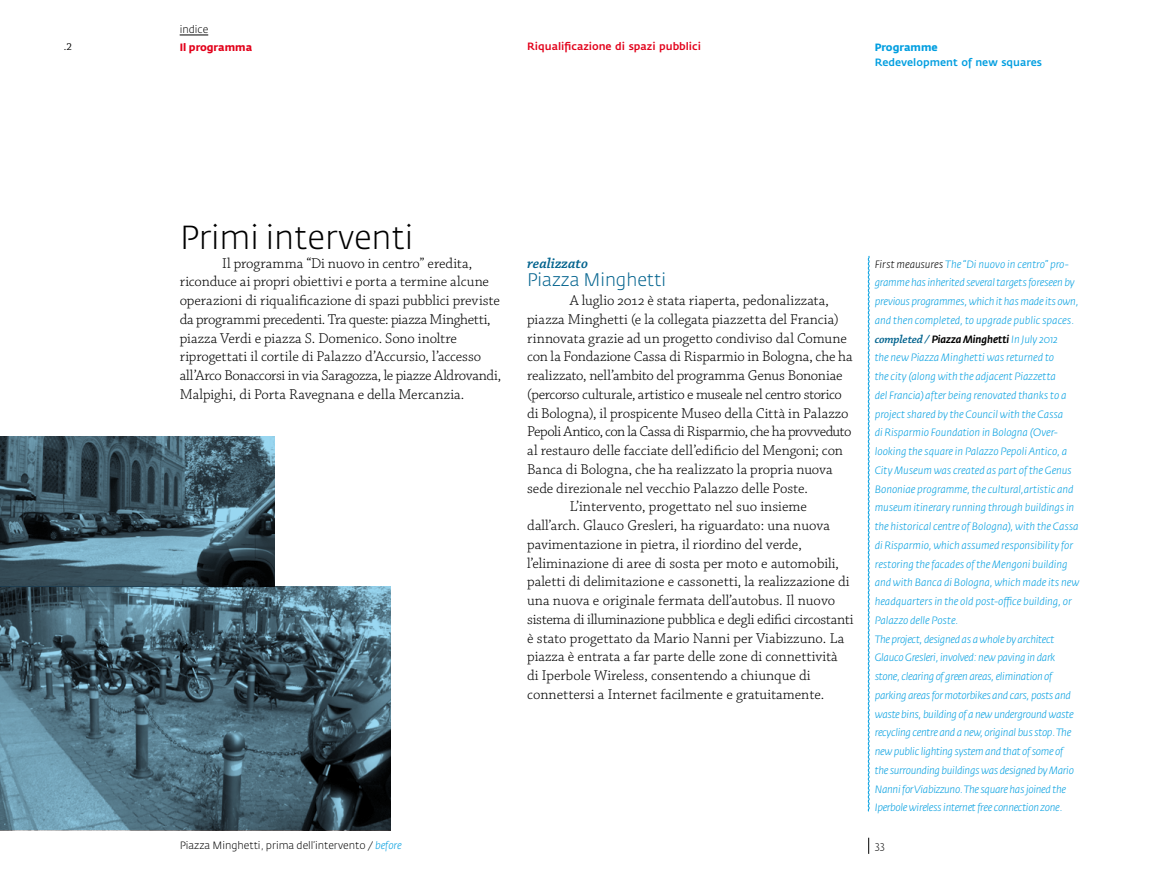
<style>
.page{position:relative;width:1149px;height:893px;background:#fff}
.page>*{position:absolute;margin:0;border:0;box-sizing:border-box;transform-origin:0 0}
.t1{font:300 33px "Fedra Sans";color:#000}
.t2{font:300 18px "Fedra Sans";color:#00628d}
.t3{font:300 15px/18.8px "Chaparral Pro";color:#000}
.t4{font:300 15px "Chaparral Pro";letter-spacing:-.02em;color:#000}
.t5{font:300 15px "Chaparral Pro";letter-spacing:-.025em;color:#000}
.t6{font:300 15px "Chaparral Pro";letter-spacing:-.03em;color:#000}
.t7{font:italic 600 15px "Chaparral Pro";color:#00628d}
.t8{font:italic 300 10.5px/18.8px "Fedra Sans";letter-spacing:-.015em;color:#009ee0}
.t9{font:300 10.5px "Fedra Sans";color:#000}
.t10{font:500 10.5px "Fedra Sans";color:#e2001a}
.t11{font:500 10.5px "Fedra Sans";color:#009ee0}
.t12{font:700 10.5px "Fedra Sans";color:#e2001a}
.t13{font:700 10.5px "Fedra Sans";color:#009ee0}
.t14{font:10.5px "Chaparral Pro";color:#000}
.s1{font-style:italic;color:#009ee0}
.s2{color:#000}
.s3{font-family:"Chaparral Pro";font-weight:600;font-size:12px;color:#00628d}
.s4{font-weight:500;color:#000}
</style>
<div class="page">
<svg style="left:180px;top:35px;width:28px;height:1px"></svg>
<svg style="left:867px;top:256px;width:2px;height:556px"></svg>
<svg style="left:868px;top:838px;width:1px;height:16px"></svg>
<svg style="left:0;top:586px;width:390px;height:244px;background:#496775"></svg>
<svg style="left:0;top:436px;width:274px;height:150px;background:#415c69"></svg>
<p class="t14" style="left:64px;top:41px;width:10px">.2</p>
<p class="t9" style="left:180px;top:24px;width:30px">indice</p>
<p class="t12" style="left:180px;top:41px;width:74px">Il programma</p>
<p class="t10" style="left:527px;top:41px;width:175px">Riqualificazione di spazi pubblici</p>
<p class="t13" style="left:874px;top:41px;width:65px">Programme</p>
<p class="t11" style="left:874px;top:56px;width:169px">Redevelopment of new squares</p>
<h1 class="t1" style="left:180px;top:220px;width:235px">Primi interventi</h1>
<p class="t3" style="left:180px;top:254px;width:323px;text-indent:43px">Il programma “Di nuovo in centro” eredita, riconduce ai propri obiettivi e porta a termine alcune operazioni di riqualificazione di spazi pubblici previste da programmi precedenti. Tra queste: piazza Minghetti, piazza Verdi e piazza S. Domenico. Sono inoltre riprogettati il cortile di Palazzo d’Accursio, l’accesso all’Arco Bonaccorsi in via Saragozza, le piazze Aldrovandi, Malpighi, di Porta Ravegnana e della Mercanzia.</p>
<p class="t9" style="left:180px;top:840px;width:223px">Piazza Minghetti, prima dell’intervento / <span class="s1">before</span></p>
<p class="t7" style="left:527px;top:254px;width:62px">realizzato</p>
<p class="t2" style="left:527px;top:270px;width:140px">Piazza Minghetti</p>
<p class="t3" style="left:569px;top:292px;width:261px">A luglio 2012 è stata riaperta, pedonalizzata,</p>
<p class="t3" style="left:527px;top:310px;width:313px">piazza Minghetti (e la collegata piazzetta del Francia)</p>
<p class="t3" style="left:527px;top:329px;width:321px">rinnovata grazie ad un progetto condiviso dal Comune</p>
<p class="t3" style="left:527px;top:348px;width:327px">con la Fondazione Cassa di Risparmio in Bologna, che ha</p>
<p class="t3" style="left:527px;top:367px;width:317px">realizzato, nell’ambito del programma Genus Bononiae</p>
<p class="t5" style="left:527px;top:386px;width:316px">(percorso culturale, artistico e museale nel centro storico</p>
<p class="t3" style="left:527px;top:404px;width:323px">di Bologna), il prospicente Museo della Città in Palazzo</p>
<p class="t6" style="left:527px;top:423px;width:325px">Pepoli Antico, con la Cassa di Risparmio, che ha provveduto</p>
<p class="t3" style="left:527px;top:442px;width:317px">al restauro delle facciate dell’edificio del Mengoni; con</p>
<p class="t3" style="left:527px;top:460px;width:307px">Banca di Bologna, che ha realizzato la propria nuova</p>
<p class="t3" style="left:527px;top:479px;width:282px">sede direzionale nel vecchio Palazzo delle Poste.</p>
<p class="t3" style="left:569px;top:498px;width:238px">L’intervento, progettato nel suo insieme</p>
<p class="t3" style="left:527px;top:517px;width:304px">dall’arch. Glauco Gresleri, ha riguardato: una nuova</p>
<p class="t3" style="left:527px;top:535px;width:276px">pavimentazione in pietra, il riordino del verde,</p>
<p class="t3" style="left:527px;top:554px;width:313px">l’eliminazione di aree di sosta per moto e automobili,</p>
<p class="t3" style="left:527px;top:573px;width:324px">paletti di delimitazione e cassonetti, la realizzazione di</p>
<p class="t3" style="left:527px;top:592px;width:309px">una nuova e originale fermata dell’autobus. Il nuovo</p>
<p class="t4" style="left:527px;top:611px;width:327px">sistema di illuminazione pubblica e degli edifici circostanti</p>
<p class="t3" style="left:527px;top:629px;width:318px">è stato progettato da Mario Nanni per Viabizzuno. La</p>
<p class="t3" style="left:527px;top:648px;width:312px">piazza è entrata a far parte delle zone di connettività</p>
<p class="t3" style="left:527px;top:667px;width:285px">di Iperbole Wireless, consentendo a chiunque di</p>
<p class="t3" style="left:527px;top:685px;width:298px">connettersi a Internet facilmente e gratuitamente.</p>
<p class="t8" style="left:874px;top:255px;width:206px"><span class="s2">First meausures</span> The “Di nuovo in centro” pro&shy;gramme has inherited several targets foreseen by previous programmes, which it has made its own, and then completed, to upgrade public spaces. <span class="s3">completed /</span> <span class="s4">Piazza Minghetti</span> In July 2012<br>the new Piazza Minghetti was returned to<br>the city (along with the adjacent Piazzetta<br>del Francia) after being renovated thanks to a project shared by the Council with the Cassa<br>di Risparmio Foundation in Bologna (Over&shy;looking the square in Palazzo Pepoli Antico, a City Museum was created as part of the Genus Bononiae programme, the cultural,artistic and museum itinerary running through buildings in the historical centre of Bologna), with the Cassa di Risparmio, which assumed responsibility for restoring the facades of the Mengoni building and with Banca di Bologna, which made its new headquarters in the old post-office building, or Palazzo delle Poste.<br>The project, designed as a whole by architect Glauco Gresleri, involved: new paving in dark stone, clearing of green areas, elimination of parking areas for motorbikes and cars, posts and waste bins, building of a new underground waste recycling centre and a new, original bus stop. The new public lighting system and that of some of<br>the surrounding buildings was designed by Mario Nanni for Viabizzuno. The square has joined the Iperbole wireless internet free connection zone.</p>
<p class="t9" style="left:874px;top:840px;width:12px">33</p>
</div>
